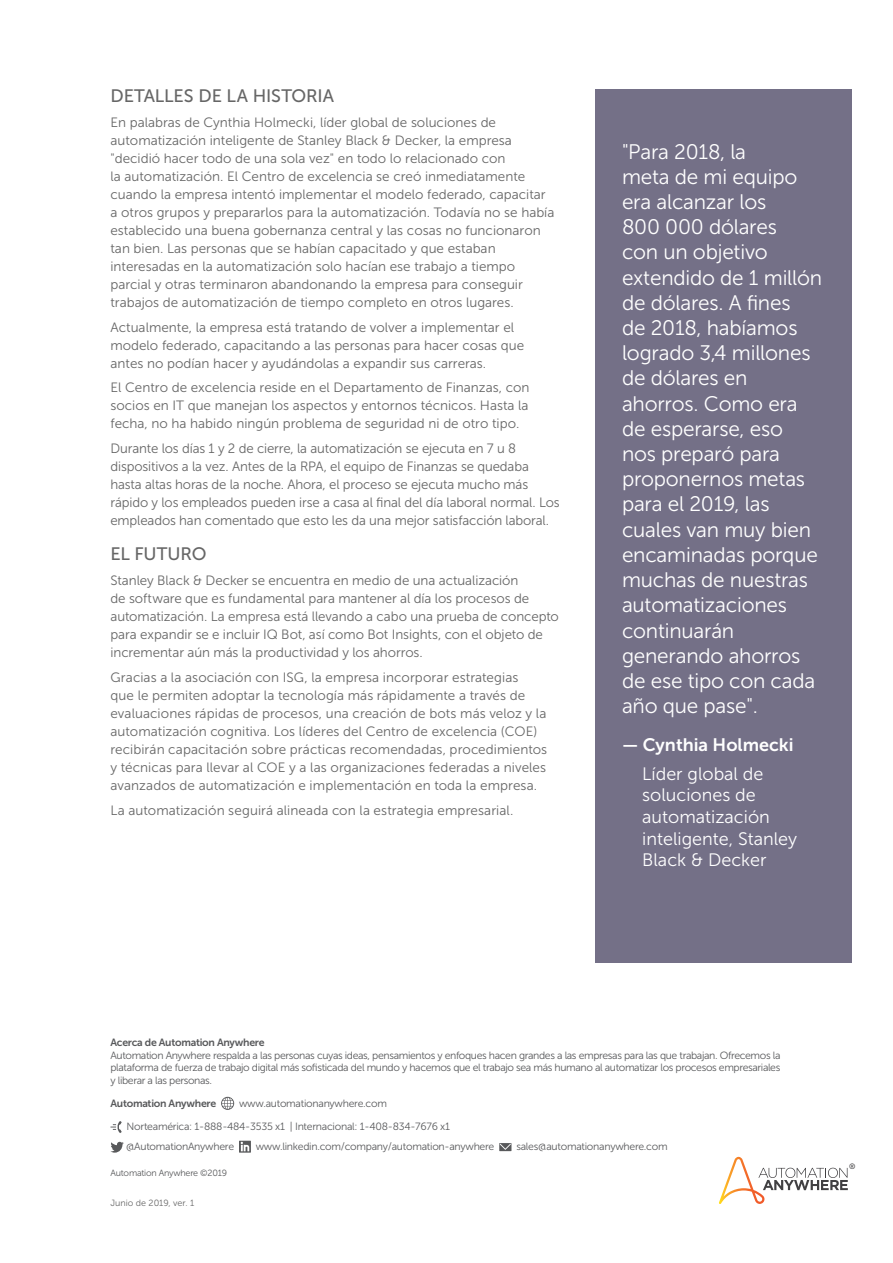
<style>
.page{position:relative;width:893px;height:1263px;background:#fff}
.page>*{position:absolute;margin:0;border:0;box-sizing:border-box;transform-origin:0 0}
.t1{font:21px/25.2px "Museo Sans 300";letter-spacing:-.01em;color:#fff}
.t2{font:18px/21.6px "Museo Sans 300";color:#fff}
.t3{font:18px "Museo Sans 500";letter-spacing:-.005em;color:#666}
.t4{font:18px "Museo Sans 700";color:#fff}
.t5{font:13.5px/18px "Museo Sans 300";color:#666}
.t6{font:10.5px/12.6px "Museo Sans 300";letter-spacing:-.025em;color:#58595b;text-align:justify}
.t7{font:10.5px "Museo Sans 700";letter-spacing:-.025em;color:#58595b}
.t8{font:9px "Museo Sans 300";letter-spacing:-.025em;color:#58595b}
.t9{font:9px "Museo Sans 300";color:#686868}
.t10{font:7.8px "Museo Sans 500";color:#414042}
</style>
<div class="page">
<svg style="left:719px;top:1157px;width:129px;height:47px"></svg>
<div style="left:595px;top:89px;width:256px;height:874px;background:#747087"></div>
<svg style="left:221px;top:1097px;width:13px;height:13px"></svg>
<svg style="left:110px;top:1121px;width:12px;height:12px"></svg>
<svg style="left:110px;top:1142px;width:14px;height:11px"></svg>
<svg style="left:239px;top:1141px;width:12px;height:12px"></svg>
<svg style="left:499px;top:1143px;width:12px;height:8px"></svg>
<h2 class="t3" style="left:110px;top:86px;width:225px">DETALLES DE LA HISTORIA</h2>
<p class="t5" style="left:110px;top:113px;width:445px">En palabras de Cynthia Holmecki, líder global de soluciones de automatización inteligente de Stanley Black &amp; Decker, la empresa "decidió hacer todo de una sola vez" en todo lo relacionado con<br>la automatización. El Centro de excelencia se creó inmediatamente cuando la empresa intentó implementar el modelo federado, capacitar a otros grupos y prepararlos para la automatización. Todavía no se había establecido una buena gobernanza central y las cosas no funcionaron tan bien. Las personas que se habían capacitado y que estaban interesadas en la automatización solo hacían ese trabajo a tiempo parcial y otras terminaron abandonando la empresa para conseguir trabajos de automatización de tiempo completo en otros lugares.</p>
<p class="t5" style="left:110px;top:318px;width:415px">Actualmente, la empresa está tratando de volver a implementar el modelo federado, capacitando a las personas para hacer cosas que antes no podían hacer y ayudándolas a expandir sus carreras.</p>
<p class="t5" style="left:110px;top:379px;width:420px;text-align:justify">El Centro de excelencia reside en el Departamento de Finanzas, con socios en IT que manejan los aspectos y entornos técnicos. Hasta la fecha, no ha habido ningún problema de seguridad ni de otro tipo.</p>
<p class="t5" style="left:110px;top:440px;width:451px">Durante los días 1 y 2 de cierre, la automatización se ejecuta en 7 u 8 dispositivos a la vez. Antes de la RPA, el equipo de Finanzas se quedaba hasta altas horas de la noche. Ahora, el proceso se ejecuta mucho más rápido y los empleados pueden irse a casa al final del día laboral normal. Los empleados han comentado que esto les da una mejor satisfacción laboral.</p>
<h2 class="t3" style="left:110px;top:544px;width:98px">EL FUTURO</h2>
<p class="t5" style="left:110px;top:572px;width:450px">Stanley Black &amp; Decker se encuentra en medio de una actualización<br>de software que es fundamental para mantener al día los procesos de automatización. La empresa está llevando a cabo una prueba de concepto para expandir se e incluir IQ Bot, así como Bot Insights, con el objeto de incrementar aún más la productividad y los ahorros.</p>
<p class="t5" style="left:110px;top:668px;width:438px">Gracias a la asociación con ISG, la empresa incorporar estrategias<br>que le permiten adoptar la tecnología más rápidamente a través de evaluaciones rápidas de procesos, una creación de bots más veloz y la automatización cognitiva. Los líderes del Centro de excelencia (COE) recibirán capacitación sobre prácticas recomendadas, procedimientos y técnicas para llevar al COE y a las organizaciones federadas a niveles avanzados de automatización e implementación en toda la empresa.</p>
<p class="t5" style="left:110px;top:801px;width:405px">La automatización seguirá alineada con la estrategia empresarial.</p>
<p class="t1" style="left:622px;top:139px;width:202px">"Para 2018, la<br>meta de mi equipo era alcanzar los<br>800 000 dólares<br>con un objetivo extendido de 1 millón de dólares. A fines<br>de 2018, habíamos logrado 3,4 millones de dólares en ahorros. Como era de esperarse, eso nos preparó para proponernos metas para el 2019, las cuales van muy bien encaminadas porque muchas de nuestras automatizaciones continuarán generando ahorros de ese tipo con cada año que pase".</p>
<h2 class="t4" style="left:622px;top:735px;width:173px">— Cynthia Holmecki</h2>
<h2 class="t2" style="left:642px;top:763px;width:156px">Líder global de soluciones de automatización inteligente, Stanley<br>Black &amp; Decker</h2>
<p class="t7" style="left:110px;top:1036px;width:156px">Acerca de Automation Anywhere</p>
<p class="t6" style="left:110px;top:1049px;width:671px">Automation Anywhere respalda a las personas cuyas ideas, pensamientos y enfoques hacen grandes a las empresas para las que trabajan. Ofrecemos la plataforma de fuerza de trabajo digital más sofisticada del mundo y hacemos que el trabajo sea más humano al automatizar los procesos empresariales y liberar a las personas.</p>
<p class="t7" style="left:110px;top:1097px;width:107px">Automation Anywhere</p>
<p class="t6" style="left:239px;top:1097px;width:149px">www.automationanywhere.com</p>
<p class="t6" style="left:126px;top:1117px;width:325px;line-height:19.5px">Norteamérica: 1-888-484-3535 x1 | Internacional: 1-408-834-7676 x1 @AutomationAnywhere</p>
<p class="t6" style="left:256px;top:1140px;width:240px">www.linkedin.com/company/automation-anywhere</p>
<p class="t6" style="left:516px;top:1140px;width:153px">sales@automationanywhere.com</p>
<p class="t8" style="left:110px;top:1168px;width:118px">Automation Anywhere ©2019</p>
<p class="t9" style="left:110px;top:1198px;width:85px">Junio de 2019, ver. 1</p>
<p class="t10" style="left:849px;top:1162px;width:8px">®</p>
</div>
